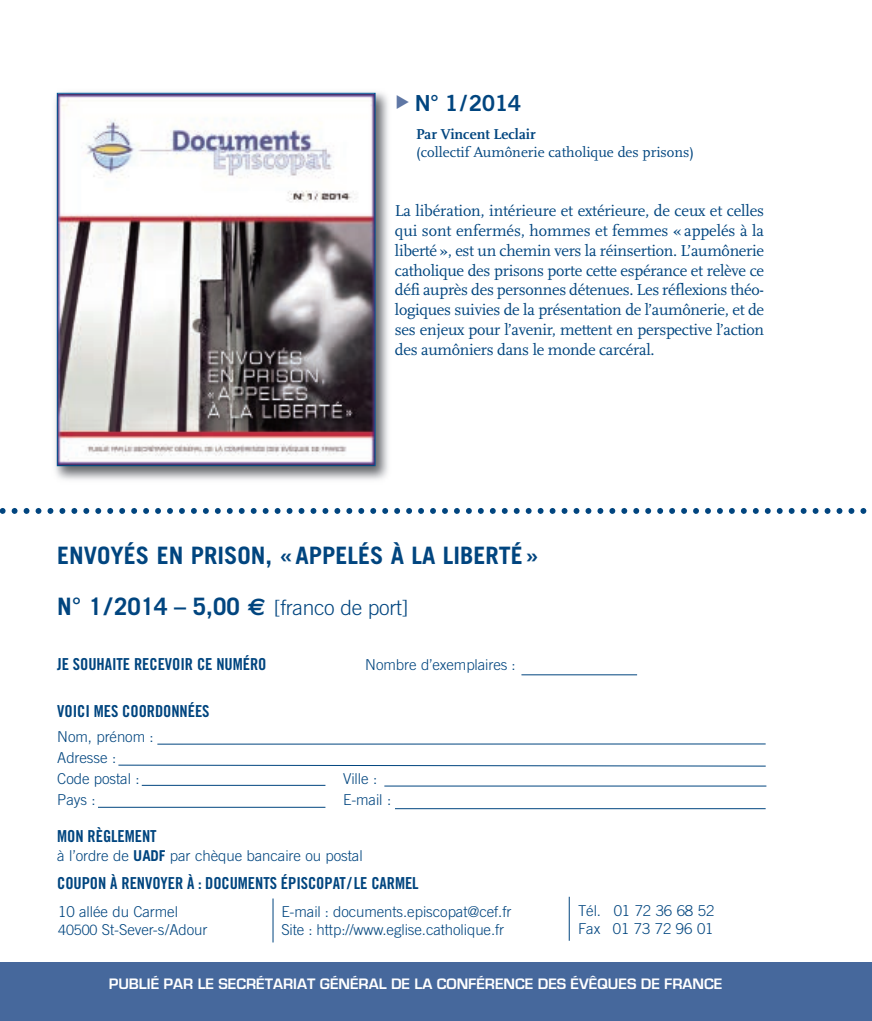
<style>
.page{position:relative;width:872px;height:1021px;background:#fff}
.page>*{position:absolute;margin:0;border:0;box-sizing:border-box;transform-origin:0 0}
.t1{font:700 24px "Trade Gothic";color:#01457f}
.t2{font:22.05px "Trade Gothic Bold Two";color:#01457f}
.t3{font:300 21px "Trade Gothic";letter-spacing:-.015em;color:#01457f}
.t4{font:16.5px/19.8px "Scala OT";letter-spacing:-.02em;color:#01457f;text-align:justify}
.t5{font:16.5px "Trade Gothic Bold Cond Twenty";letter-spacing:-.005em;color:#01457f}
.t6{font:700 15.75px "Eurostile";color:#fff}
.t7{font:300 15px/18px "Trade Gothic";letter-spacing:-.005em;color:#01457f}
.t8{font:15px "Scala OT";color:#01457f}
.t9{font:700 15px "Scala OT";color:#01457f}
.s1{font-weight:700;font-size:24px}
.s2{font-family:"Euro Sans";font-weight:700;font-size:24px}
.s3{font-weight:700}
.s4{font-size:14.25px}
</style>
<div class="page">
<img style="left:55px;top:92px;width:333px;height:388px">
<img style="left:59px;top:95px;width:314px;height:369px">
<div style="left:57px;top:93px;width:318px;height:373px;border:1px solid #005595"></div>
<svg style="left:0;top:508px;width:867px;height:6px"></svg>
<div style="left:0;top:961px;width:872px;height:59px;background:#46689c"></div>
<hr style="left:521px;top:674px;width:116px;height:1px;background:#01457f">
<hr style="left:142px;top:785px;width:183px;height:1px;background:#01457f">
<hr style="left:98px;top:807px;width:227px;height:1px;background:#01457f">
<hr style="left:157px;top:743px;width:608px;height:1px;background:#01457f">
<svg style="left:118px;top:764px;width:648px;height:2px"></svg>
<hr style="left:384px;top:785px;width:382px;height:1px;background:#01457f">
<hr style="left:395px;top:808px;width:370px;height:1px;background:#01457f">
<hr style="left:569px;top:896px;width:1px;height:44px;background:#01457f">
<hr style="left:273px;top:898px;width:1px;height:44px;background:#01457f">
<h2 class="t2" style="left:395px;top:95px;width:127px"><sup>◆</sup> N° 1/2014</h2>
<p class="t9" style="left:416px;top:128px;width:121px">Par Vincent Leclair</p>
<p class="t8" style="left:416px;top:146px;width:279px">(collectif Aumônerie catholique des prisons)</p>
<p class="t4" style="left:395px;top:202px;width:371px">La libération, intérieure et extérieure, de ceux et celles qui sont enfermés, hommes et femmes « appelés à la liberté », est un chemin vers la réinsertion. L’aumônerie catholique des prisons porte cette espérance et relève ce défi auprès des personnes détenues. Les réflexions théo&shy;logiques suivies de la présentation de l’aumônerie, et de ses enjeux pour l’avenir, mettent en perspective l’action des aumôniers dans le monde carcéral.</p>
<h1 class="t1" style="left:57px;top:547px;width:483px">ENVOYÉS EN PRISON, «APPELÉS À LA LIBERTÉ»</h1>
<p class="t3" style="left:57px;top:600px;width:353px"><span class="s1">N° 1/2014 – 5,00</span> <span class="s2">€</span> [franco de port]</p>
<p class="t5" style="left:57px;top:658px;width:211px">JE SOUHAITE RECEVOIR CE NUMÉRO</p>
<p class="t7" style="left:365px;top:657px;width:152px">Nombre d’exemplaires :</p>
<p class="t5" style="left:57px;top:704px;width:154px">VOICI MES COORDONNÉES</p>
<p class="t7" style="left:57px;top:727px;width:98px;line-height:21px">Nom, prénom :<br>Adresse :<br>Code postal :</p>
<p class="t7" style="left:343px;top:770px;width:36px">Ville :</p>
<p class="t7" style="left:57px;top:791px;width:40px">Pays :</p>
<p class="t7" style="left:343px;top:791px;width:50px">E-mail :</p>
<p class="t5" style="left:57px;top:830px;width:101px">MON RÈGLEMENT</p>
<p class="t7" style="left:57px;top:847px;width:307px">à l’ordre de <span class="s3">UADF</span> par chèque bancaire ou postal</p>
<p class="t5" style="left:57px;top:877px;width:363px">COUPON À RENVOYER À : DOCUMENTS ÉPISCOPAT/LE CARMEL</p>
<p class="t7" style="left:58px;top:903px;width:151px">10 allée du Carmel<br><span class="s4">40500</span> St-Sever-s/Adour</p>
<p class="t7" style="left:281px;top:903px;width:231px">E-mail : documents.episcopat@cef.fr<br>Site : http://www.eglise.catholique.fr</p>
<p class="t7" style="left:578px;top:902px;width:138px">Tél. 01 72 36 68 52<br>Fax 01 73 72 96 01</p>
<p class="t6" style="left:109px;top:974px;width:615px">PUBLIÉ PAR LE SECRÉTARIAT GÉNÉRAL DE LA CONFÉRENCE DES ÉVÊQUES DE FRANCE</p>
</div>
